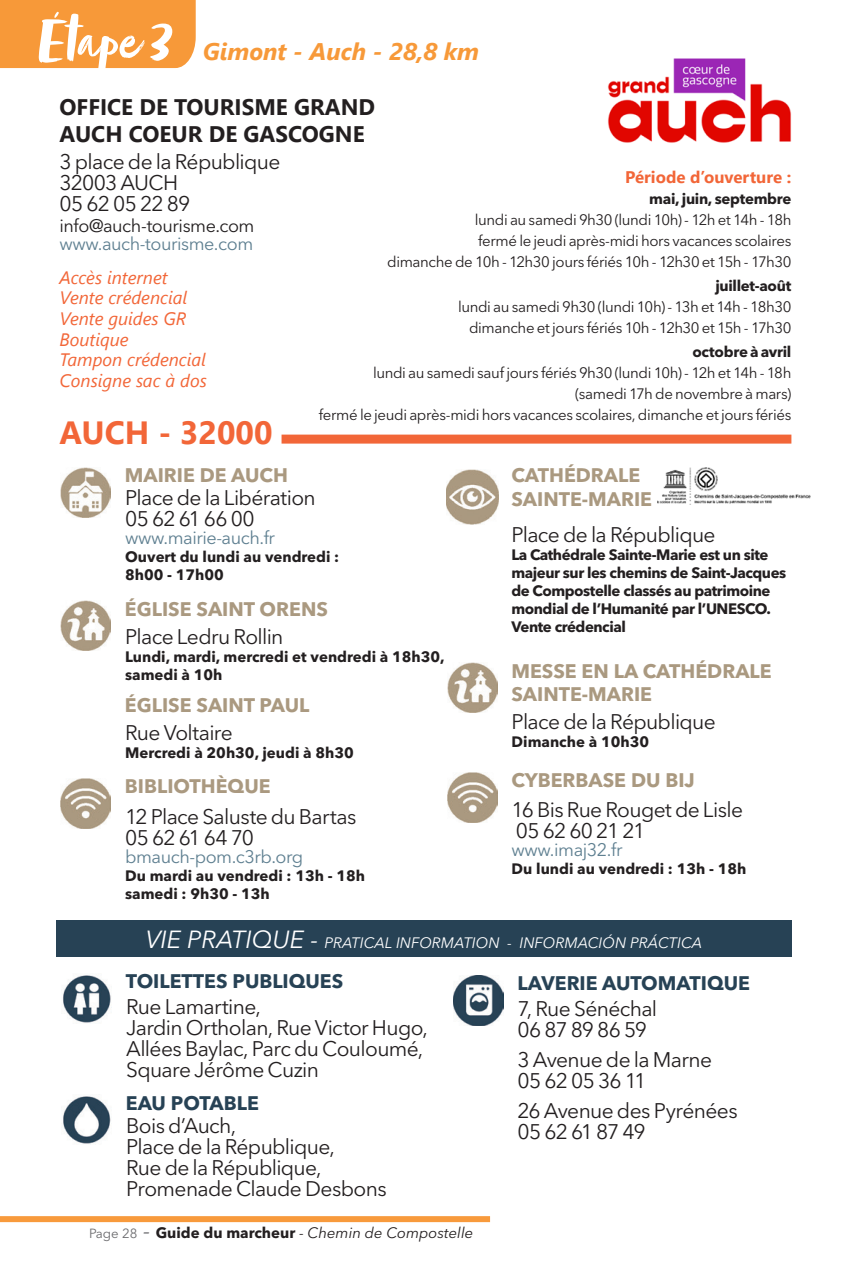
<style>
.page{position:relative;width:851px;height:1276px;background:#fff}
.page>*{position:absolute;margin:0;border:0;box-sizing:border-box;transform-origin:0 0}
.t1{font:66px "Zooja Pro";color:#fff}
.t2{font:700 32.1px "Segoe UI";color:#f26638}
.t3{font:italic 700 24px "Segoe UI";color:#f79939}
.t4{font:700 22.5px/27px "Segoe UI";color:#231f20}
.t5{font:21px/21px "Avenir Next LT Pro";letter-spacing:-.03em;color:#231f20}
.t6{font:700 19.5px/23.4px "Avenir Next LT Pro";color:#aa9980}
.t7{font:700 19.5px "Avenir Next LT Pro";color:#274255}
.t8{font:italic 18px/20.7px "Segoe UI";color:#f26638}
.t9{font:18px "Avenir Next LT Pro";letter-spacing:-.025em;color:#5f8091}
.t10{font:18px "Avenir Next LT Pro";letter-spacing:-.025em;color:#231f20}
.t11{font:700 16.8px "Segoe UI";color:#f26638}
.t12{font:15px/21px "Avenir Next LT Pro";letter-spacing:-.025em;color:#231f20;text-align:right}
.t13{font:700 15px/18px "Avenir Next LT Pro";letter-spacing:-.02em;color:#231f20}
.t14{font:700 15px/18px "Avenir Next LT Pro";color:#231f20}
.t15{font:italic 15px "Avenir Next LT Pro";color:#fff}
.t16{font:italic 15px "Avenir Next LT Pro";color:#231f20}
.s1{font-size:24.6px}
.s2{font-style:normal;font-size:13.2px;color:#6b6b6e}
.s3{font-family:"Minion Pro";font-style:normal;font-size:22.5px;color:#6b6b6e}
.s4{font-weight:700;font-style:normal}
</style>
<div class="page">
<div style="left:0;top:0;width:196px;height:68px;background:#f79939"></div>
<div style="left:0;top:1216px;width:490px;height:6px;background:#f89a3c"></div>
<img style="left:608px;top:58px;width:184px;height:85px">
<div style="left:281px;top:434px;width:510px;height:9px;background:#f26638"></div>
<img style="left:61px;top:467px;width:50px;height:50px">
<img style="left:447px;top:663px;width:50px;height:49px">
<img style="left:61px;top:601px;width:50px;height:49px">
<img style="left:61px;top:778px;width:50px;height:50px">
<img style="left:447px;top:772px;width:50px;height:50px">
<img style="left:63px;top:975px;width:49px;height:48px">
<img style="left:63px;top:1096px;width:48px;height:48px">
<img style="left:446px;top:469px;width:52px;height:55px">
<img style="left:657px;top:467px;width:154px;height:37px">
<img style="left:453px;top:975px;width:50px;height:50px">
<div style="left:56px;top:920px;width:735px;height:37px;background:#274255"></div>
<h1 class="t1" style="left:37px;top:1px;width:136px">Étape 3</h1>
<p class="t3" style="left:203px;top:28px;width:278px">Gimont - Auch - 28,8 km</p>
<p class="t4" style="left:60px;top:92px;width:317px">OFFICE DE TOURISME GRAND<br>AUCH COEUR DE GASCOGNE</p>
<p class="t5" style="left:60px;top:151px;width:222px">3 place de la République<br>32003 AUCH<br>05 62 05 22 89</p>
<p class="t10" style="left:60px;top:215px;width:196px">info@auch-tourisme.com</p>
<p class="t9" style="left:60px;top:233px;width:195px">www.auch-tourisme.com</p>
<p class="t8" style="left:60px;top:264px;width:149px">Accès internet<br>Vente crédencial<br>Vente guides GR<br>Boutique<br>Tampon crédencial<br>Consigne sac à dos</p>
<h2 class="t2" style="left:60px;top:402px;width:214px">AUCH - 32000</h2>
<p class="t6" style="left:125px;top:463px;width:165px">MAIRIE DE AUCH</p>
<p class="t5" style="left:125px;top:487px;width:192px">Place de la Libération<br>05 62 61 66 00</p>
<p class="t9" style="left:125px;top:527px;width:151px">www.mairie-auch.fr</p>
<p class="t14" style="left:125px;top:548px;width:215px">Ouvert du lundi au vendredi :<br>8h00 - 17h00</p>
<p class="t11" style="left:625px;top:161px;width:167px">Période d’ouverture :</p>
<p class="t13" style="left:649px;top:189px;width:144px">mai, juin, septembre</p>
<p class="t12" style="left:387px;top:209px;width:405px">lundi au samedi 9h30 (lundi 10h) - 12h et 14h - 18h<br>fermé le jeudi après-midi hors vacances scolaires<br>dimanche de 10h - 12h30 jours fériés 10h - 12h30 et 15h - 17h30</p>
<p class="t13" style="left:715px;top:276px;width:77px">juillet-août</p>
<p class="t12" style="left:458px;top:296px;width:335px">lundi au samedi 9h30 (lundi 10h) - 13h et 14h - 18h30 dimanche et jours fériés 10h - 12h30 et 15h - 17h30</p>
<p class="t13" style="left:692px;top:342px;width:100px">octobre à avril</p>
<p class="t12" style="left:319px;top:362px;width:474px">lundi au samedi sauf jours fériés 9h30 (lundi 10h) - 12h et 14h - 18h (samedi 17h de novembre à mars)<br>fermé le jeudi après-midi hors vacances scolaires, dimanche et jours fériés</p>
<p class="t6" style="left:511px;top:463px;width:142px">CATHÉDRALE<br>SAINTE-MARIE</p>
<p class="t5" style="left:511px;top:524px;width:206px">Place de la République</p>
<p class="t13" style="left:511px;top:546px;width:276px">La Cathédrale Sainte-Marie est un site majeur sur les chemins de Saint-Jacques de Compostelle classés au patrimoine mondial de l’Humanité par l’UNESCO.<br>Vente crédencial</p>
<p class="t6" style="left:125px;top:597px;width:204px">ÉGLISE SAINT ORENS</p>
<p class="t5" style="left:125px;top:625px;width:160px">Place Ledru Rollin</p>
<p class="t14" style="left:125px;top:647px;width:321px">Lundi, mardi, mercredi et vendredi à 18h30, samedi à 10h</p>
<p class="t6" style="left:511px;top:659px;width:262px">MESSE EN LA CATHÉDRALE<br>SAINTE-MARIE</p>
<p class="t5" style="left:511px;top:711px;width:206px">Place de la République</p>
<p class="t14" style="left:511px;top:732px;width:139px">Dimanche à 10h30</p>
<p class="t6" style="left:125px;top:693px;width:186px">ÉGLISE SAINT PAUL</p>
<p class="t5" style="left:125px;top:721px;width:109px">Rue Voltaire</p>
<p class="t14" style="left:125px;top:743px;width:230px">Mercredi à 20h30, jeudi à 8h30</p>
<p class="t6" style="left:125px;top:775px;width:147px">BIBLIOTHÈQUE</p>
<p class="t5" style="left:125px;top:805px;width:233px">12 Place Saluste du Bartas<br>05 62 61 64 70</p>
<p class="t9" style="left:125px;top:845px;width:179px">bmauch-pom.c3rb.org</p>
<p class="t14" style="left:125px;top:866px;width:241px">Du mardi au vendredi : 13h - 18h samedi : 9h30 - 13h</p>
<p class="t6" style="left:511px;top:768px;width:185px">CYBERBASE DU BIJ</p>
<p class="t5" style="left:511px;top:799px;width:233px">16 Bis Rue Rouget de Lisle<br>05 62 60 21 21</p>
<p class="t9" style="left:511px;top:839px;width:112px">www.imaj32.fr</p>
<p class="t14" style="left:511px;top:859px;width:236px">Du lundi au vendredi : 13h - 18h</p>
<p class="t15" style="left:146px;top:934px;width:558px"><span class="s1">VIE PRATIQUE -</span> PRATICAL INFORMATION - INFORMACIÓN PRÁCTICA</p>
<p class="t7" style="left:126px;top:969px;width:219px">TOILETTES PUBLIQUES</p>
<p class="t5" style="left:126px;top:996px;width:303px">Rue Lamartine,<br>Jardin Ortholan, Rue Victor Hugo,<br>Allées Baylac, Parc du Couloumé,<br>Square Jérôme Cuzin</p>
<p class="t7" style="left:126px;top:1090px;width:134px">EAU POTABLE</p>
<p class="t5" style="left:126px;top:1115px;width:262px">Bois d’Auch,<br>Place de la République,<br>Rue de la République,<br>Promenade Claude Desbons</p>
<p class="t16" style="left:89px;top:1223px;width:386px"><span class="s2">Page 28</span> <span class="s3">-</span> <span class="s4">Guide du marcheur</span> - Chemin de Compostelle</p>
<p class="t7" style="left:517px;top:971px;width:234px">LAVERIE AUTOMATIQUE</p>
<p class="t5" style="left:517px;top:998px;width:141px">7, Rue Sénéchal<br>06 87 89 86 59</p>
<p class="t5" style="left:517px;top:1049px;width:196px">3 Avenue de la Marne<br>05 62 05 36 11</p>
<p class="t5" style="left:517px;top:1100px;width:221px">26 Avenue des Pyrénées<br>05 62 61 87 49</p>
</div>
